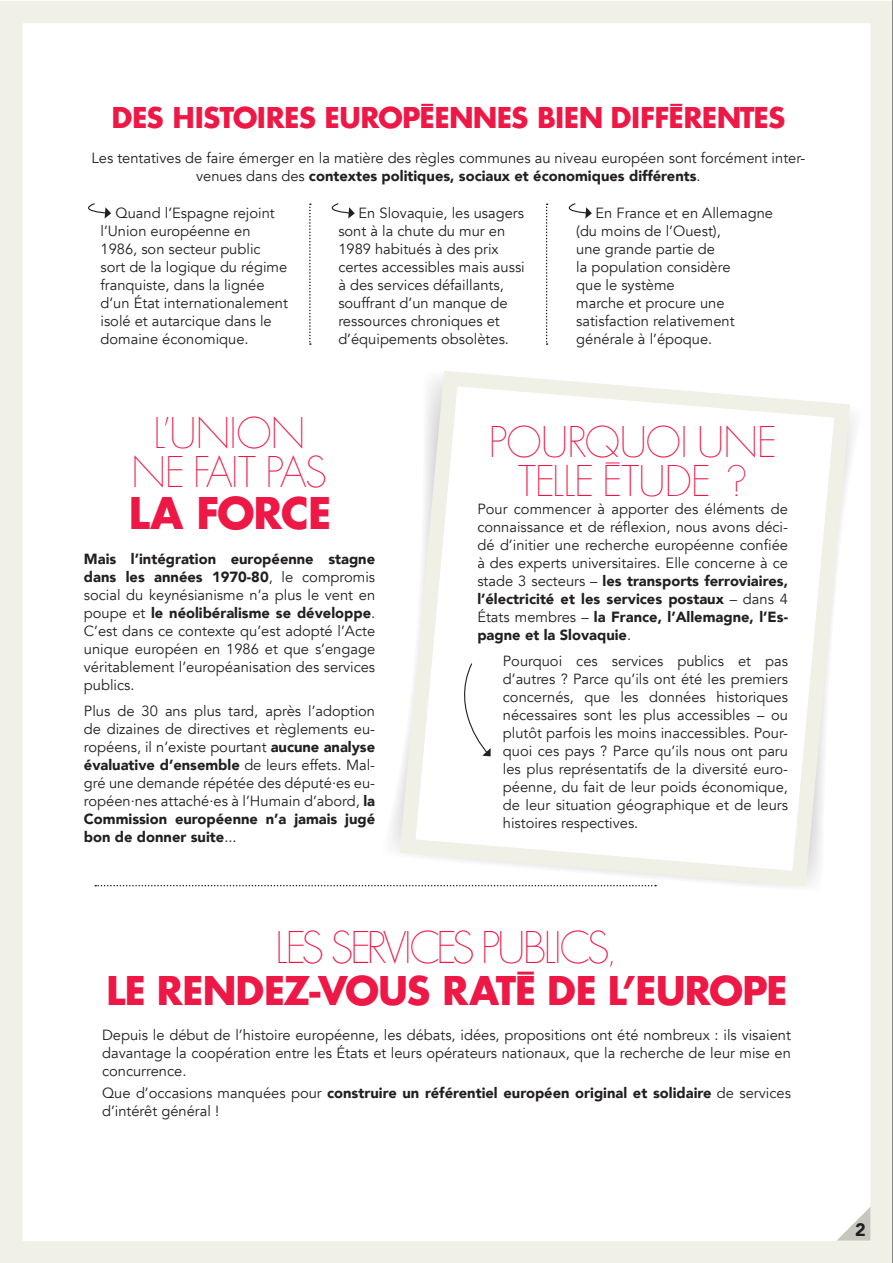
<style>
.page{position:relative;width:893px;height:1263px;background:#fff}
.page>*{position:absolute;margin:0;border:0;box-sizing:border-box;transform-origin:0 0}
.titre_gras_32{font:200 48px "Elle Gabor Std";letter-spacing:-.02em;color:#ed1845}
.titre_gras_32-2{font:700 48px "Elle Gabor Std";letter-spacing:-.02em;color:#ed1845}
.titre_maigre_31{font:200 46.5px/39px "Elle Gabor Std";letter-spacing:.025em;color:#ed1845;text-align:center}
.titre_gras_32-3{font:700 43.5px "Elle Gabor Std";letter-spacing:-.035em;color:#ed1845}
.titre_gras_32-4{font:700 31.5px "Elle Gabor Std";letter-spacing:-.03em;color:#ed1845}
.corps{font:900 18px "Avenir";color:#231f20}
.corps-2{font:14.7px/18px "Avenir";color:#231f20;text-align:justify}
.s1{font-weight:900}
</style>
<div class="page">
<div style="left:0;top:1px;width:893px;height:1262px;border:22px solid #f0f0e6"></div>
<svg style="left:95px;top:885px;width:297px;height:1px"></svg>
<svg style="left:392px;top:371px;width:462px;height:516px"></svg>
<svg style="left:449px;top:662px;width:42px;height:94px"></svg>
<svg style="left:309px;top:204px;width:2px;height:141px"></svg>
<svg style="left:546px;top:204px;width:2px;height:141px"></svg>
<svg style="left:88px;top:203px;width:23px;height:16px"></svg>
<hr style="left:892px;top:0;width:1px;height:1263px;background:#231f20">
<svg style="left:331px;top:203px;width:24px;height:16px"></svg>
<svg style="left:568px;top:203px;width:24px;height:16px"></svg>
<svg style="left:836px;top:1207px;width:34px;height:34px"></svg>
<p class="titre_gras_32-4" style="left:111px;top:99px;width:676px">DES HISTOIRES EUROPÉENNES BIEN DIFFÉRENTES</p>
<p class="corps-2" style="left:91px;top:149px;width:715px;text-align:center">Les tentatives de faire émerger en la matière des règles communes au niveau européen sont forcément inter&shy;venues dans des <span class="s1">contextes politiques, sociaux et économiques différents</span>.</p>
<p class="corps-2" style="left:100px;top:204px;width:189px;text-align:left;text-indent:15px">Quand l’Espagne rejoint l’Union européenne en<br>1986, son secteur public sort de la logique du régime franquiste, dans la lignée d’un État internationalement isolé et autarcique dans le domaine économique.</p>
<p class="corps-2" style="left:338px;top:204px;width:188px;text-align:left;text-indent:20px">En Slovaquie, les usagers sont à la chute du mur en<br>1989 habitués à des prix certes accessibles mais aussi à des services défaillants, souffrant d’un manque de ressources chroniques et d’équipements obsolètes.</p>
<p class="corps-2" style="left:576px;top:204px;width:198px;text-align:left;text-indent:19px">En France et en Allemagne (du moins de l’Ouest),<br>une grande partie de<br>la population considère<br>que le système<br>marche et procure une satisfaction relativement générale à l’époque.</p>
<p class="titre_maigre_31" style="left:133px;top:415px;width:195px">L’UNION<br>NE FAIT PAS</p>
<p class="titre_gras_32-2" style="left:128px;top:484px;width:204px">LA FORCE</p>
<p class="corps-2" style="left:84px;top:550px;width:293px"><span class="s1">Mais l’intégration européenne stagne dans les années 1970-80</span>, le compromis social du keynésianisme n’a plus le vent en poupe et <span class="s1">le néolibéralisme se développe</span>.<br>C’est dans ce contexte qu’est adopté l’Acte unique européen en 1986 et que s’engage véritablement l’européanisation des services publics.</p>
<p class="corps-2" style="left:84px;top:702px;width:293px">Plus de 30 ans plus tard, après l’adoption de dizaines de directives et règlements eu&shy;ropéens, il n’existe pourtant <span class="s1">aucune analyse évaluative d’ensemble</span> de leurs effets. Mal&shy;gré une demande répétée des député·es eu&shy;ropéen·nes attaché·es à l’Humain d’abord, <span class="s1">la Commission européenne n’a jamais jugé bon de donner suite</span>...</p>
<p class="titre_maigre_31" style="left:490px;top:424px;width:287px">POURQUOI UNE<br>TELLE ÉTUDE ?</p>
<p class="corps-2" style="left:477px;top:500px;width:312px">Pour commencer à apporter des éléments de connaissance et de réflexion, nous avons déci&shy;dé d’initier une recherche européenne confiée à des experts universitaires. Elle concerne à ce stade 3 secteurs – <span class="s1">les transports ferroviaires, l’électricité et les services postaux</span> – dans 4<br>États membres – <span class="s1">la France, l’Allemagne, l’Es&shy;pagne et la Slovaquie</span>.</p>
<p class="corps-2" style="left:503px;top:653px;width:287px">Pourquoi ces services publics et pas d’autres ? Parce qu’ils ont été les premiers concernés, que les données historiques nécessaires sont les plus accessibles – ou plutôt parfois les moins inaccessibles. Pour&shy;quoi ces pays ? Parce qu’ils nous ont paru les plus représentatifs de la diversité euro&shy;péenne, du fait de leur poids économique, de leur situation géographique et de leurs histoires respectives.</p>
<p class="titre_gras_32" style="left:277px;top:919px;width:341px">LES SERVICES PUBLICS,</p>
<p class="titre_gras_32-3" style="left:106px;top:964px;width:683px">LE RENDEZ-VOUS RATÉ DE L’EUROPE</p>
<p class="corps-2" style="left:102px;top:1026px;width:690px">Depuis le début de l’histoire européenne, les débats, idées, propositions ont été nombreux : ils visaient davantage la coopération entre les États et leurs opérateurs nationaux, que la recherche de leur mise en concurrence.</p>
<p class="corps-2" style="left:102px;top:1084px;width:690px">Que d’occasions manquées pour <span class="s1">construire un référentiel européen original et solidaire</span> de services d’intérêt général !</p>
<p class="corps" style="left:855px;top:1214px;width:12px">2</p>
</div>
